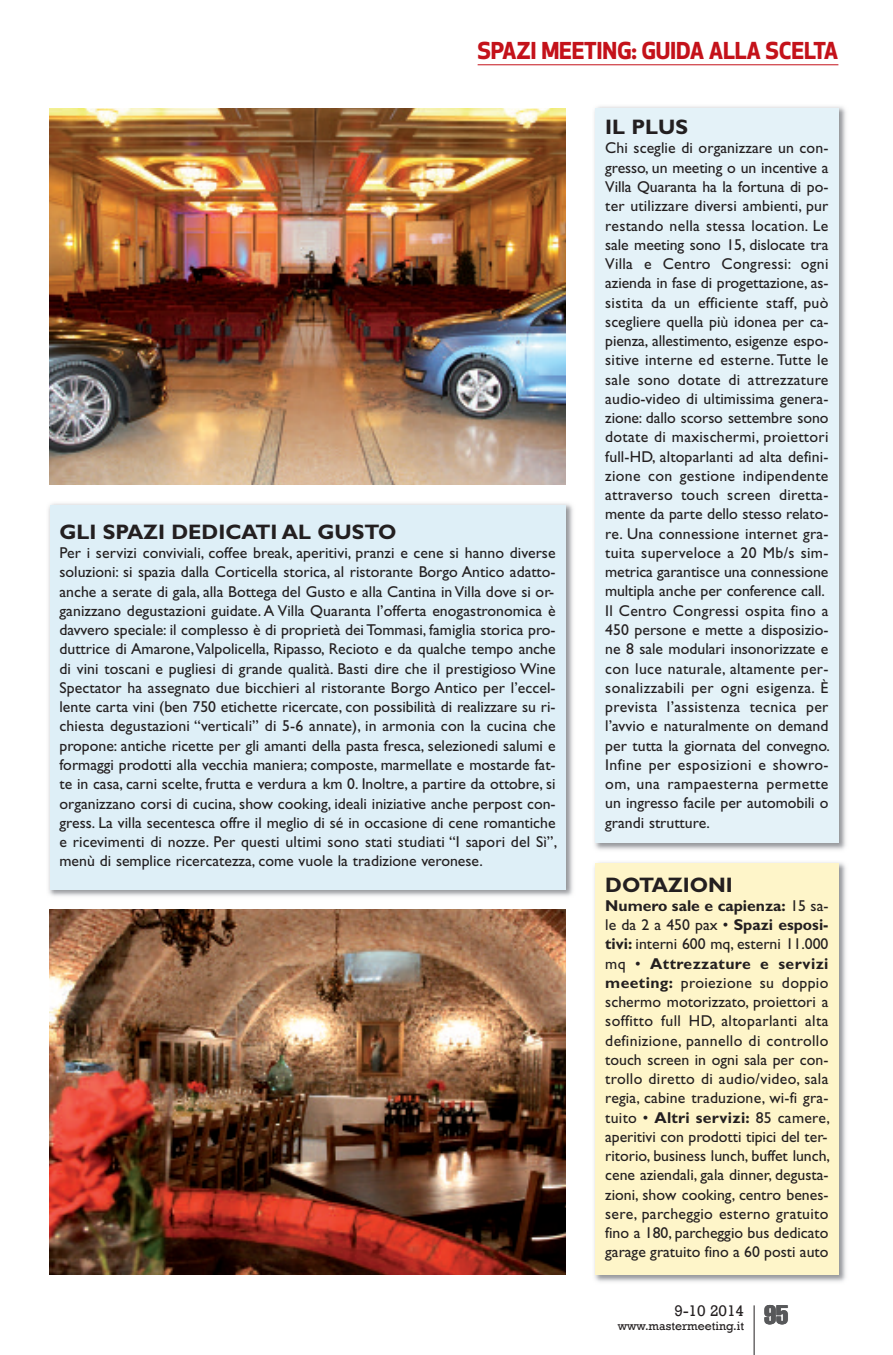
<style>
.page{position:relative;width:893px;height:1355px;background:#fff}
.page>*{position:absolute;margin:0;border:0;box-sizing:border-box;transform-origin:0 0}
.t1{font:extra-condensed 26.25px "Helvetica";color:#57585a}
.t2{font:700 22.75px "Apex New";letter-spacing:-.01em;color:#c4121a}
.t3{font:700 21px "Gill Sans";color:#231f20}
.t4{font:15.75px/19.2px "Gill Sans";color:#231f20}
.t5{font:15.75px "Rockwell";color:#231f20}
.t6{font:12.25px "Rockwell";color:#231f20}
.s1{font-weight:700}
</style>
<div class="page">
<hr style="left:754px;top:1305px;width:1px;height:49px;background:#231f20">
<hr style="left:478px;top:64px;width:360px;height:1px;background:#c4121a">
<img style="left:48px;top:503px;width:525px;height:393px">
<div style="left:50px;top:505px;width:516px;height:384px;background:#deeff7"></div>
<img style="left:594px;top:106px;width:252px;height:1176px">
<div style="left:595px;top:863px;width:243px;height:411px;background:#fef5c9"></div>
<div style="left:595px;top:108px;width:243px;height:734px;background:#e4f2f8"></div>
<img style="left:50px;top:909px;width:516px;height:365px">
<img style="left:50px;top:108px;width:516px;height:376px">
<h2 class="t2" style="left:478px;top:42px;width:362px">SPAZI MEETING: GUIDA ALLA SCELTA</h2>
<h3 class="t3" style="left:60px;top:524px;width:339px">GLI SPAZI DEDICATI AL GUSTO</h3>
<p class="t4" style="left:60px;top:544px;width:499px">Per i servizi conviviali, coffee break, aperitivi, pranzi e cene si hanno diverse soluzioni: si spazia dalla Corticella storica, al ristorante Borgo Antico adatto&shy;anche a serate di gala, alla Bottega del Gusto e alla Cantina in Villa dove si or&shy;ganizzano degustazioni guidate. A Villa Quaranta l’offerta enogastronomica è davvero speciale: il complesso è di proprietà dei Tommasi, famiglia storica pro&shy;duttrice di Amarone,Valpolicella, Ripasso, Recioto e da qualche tempo anche di vini toscani e pugliesi di grande qualità. Basti dire che il prestigioso Wine Spectator ha assegnato due bicchieri al ristorante Borgo Antico per l’eccel&shy;lente carta vini (ben 750 etichette ricercate, con possibilità di realizzare su ri&shy;chiesta degustazioni “verticali” di 5-6 annate), in armonia con la cucina che propone: antiche ricette per gli amanti della pasta fresca, selezionedi salumi e formaggi prodotti alla vecchia maniera; composte, marmellate e mostarde fat&shy;te in casa, carni scelte, frutta e verdura a km 0. Inoltre, a partire da ottobre, si organizzano corsi di cucina, show cooking, ideali iniziative anche perpost con&shy;gress. La villa secentesca offre il meglio di sé in occasione di cene romantiche e ricevimenti di nozze. Per questi ultimi sono stati studiati “I sapori del Sì”, menù di semplice ricercatezza, come vuole la tradizione veronese.</p>
<h3 class="t3" style="left:605px;top:119px;width:84px">IL PLUS</h3>
<p class="t4" style="left:605px;top:140px;width:226px">Chi sceglie di organizzare un con&shy;gresso, un meeting o un incentive a Villa Quaranta ha la fortuna di po&shy;ter utilizzare diversi ambienti, pur restando nella stessa location. Le sale meeting sono 15, dislocate tra Villa e Centro Congressi: ogni azienda in fase di progettazione, as&shy;sistita da un efficiente staff, può scegliere quella più idonea per ca&shy;pienza, allestimento, esigenze espo&shy;sitive interne ed esterne. Tutte le sale sono dotate di attrezzature audio-video di ultimissima genera&shy;zione: dallo scorso settembre sono dotate di maxischermi, proiettori full-HD, altoparlanti ad alta defini&shy;zione con gestione indipendente attraverso touch screen diretta&shy;mente da parte dello stesso relato&shy;re. Una connessione internet gra&shy;tuita superveloce a 20 Mb/s sim&shy;metrica garantisce una connessione multipla anche per conference call.<br>Il Centro Congressi ospita fino a 450 persone e mette a disposizio&shy;ne 8 sale modulari insonorizzate e con luce naturale, altamente per&shy;sonalizzabili per ogni esigenza. È prevista l’assistenza tecnica per l’avvio e naturalmente on demand per tutta la giornata del convegno.<br>Infine per esposizioni e showro&shy;om, una rampaesterna permette un ingresso facile per automobili o grandi strutture.</p>
<h3 class="t3" style="left:605px;top:876px;width:129px">DOTAZIONI</h3>
<p class="t4" style="left:605px;top:897px;width:226px"><span class="s1">Numero sale e capienza:</span> 15 sa&shy;le da 2 a 450 pax • <span class="s1">Spazi esposi&shy;tivi:</span> interni 600 mq, esterni 11.000 mq • <span class="s1">Attrezzature e servizi meeting:</span> proiezione su doppio schermo motorizzato, proiettori a soffitto full HD, altoparlanti alta definizione, pannello di controllo touch screen in ogni sala per con&shy;trollo diretto di audio/video, sala regia, cabine traduzione, wi-fi gra&shy;tuito • <span class="s1">Altri servizi:</span> 85 camere, aperitivi con prodotti tipici del ter&shy;ritorio, business lunch, buffet lunch, cene aziendali, gala dinner, degusta&shy;zioni, show cooking, centro benes&shy;sere, parcheggio esterno gratuito fino a 180, parcheggio bus dedicato garage gratuito fino a 60 posti auto</p>
<p class="t5" style="left:674px;top:1300px;width:71px">9-10 2014</p>
<p class="t6" style="left:618px;top:1318px;width:128px">www.mastermeeting.it</p>
<h1 class="t1" style="left:764px;top:1305px;width:26px">95</h1>
</div>
